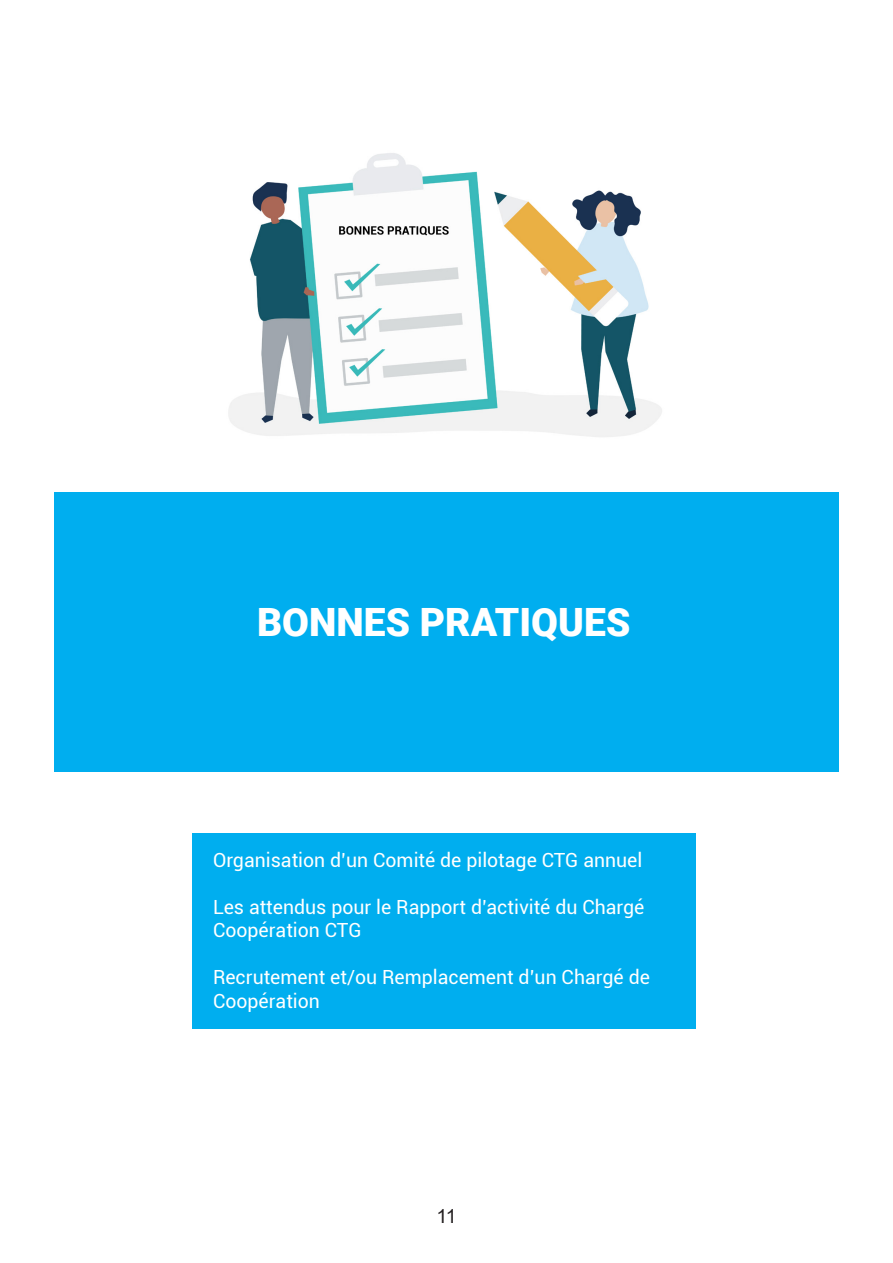
<style>
.page{position:relative;width:893px;height:1263px;background:#fff}
.page>*{position:absolute;margin:0;border:0;box-sizing:border-box;transform-origin:0 0}
.t1{font:900 39px "Roboto";color:#fff}
.t2{font:19.5px/23.4px "Roboto";color:#fff}
.t3{font:19.5px "Arial";color:#231f20}
</style>
<div class="page">
<div style="left:192px;top:833px;width:504px;height:196px;background:#00aeef"></div>
<div style="left:54px;top:492px;width:785px;height:279px;background:#00aeef"></div>
<img style="left:228px;top:153px;width:434px;height:284px">
<p class="t1" style="left:257px;top:595px;width:375px">BONNES PRATIQUES</p>
<p class="t2" style="left:213px;top:848px;width:431px">Organisation d’un Comité de pilotage CTG annuel</p>
<p class="t2" style="left:213px;top:895px;width:433px">Les attendus pour le Rapport d’activité du Chargé<br>Coopération CTG</p>
<p class="t2" style="left:213px;top:965px;width:438px">Recrutement et/ou Remplacement d’un Chargé de<br>Coopération</p>
<p class="t3" style="left:436px;top:1203px;width:22px">11</p>
</div>
